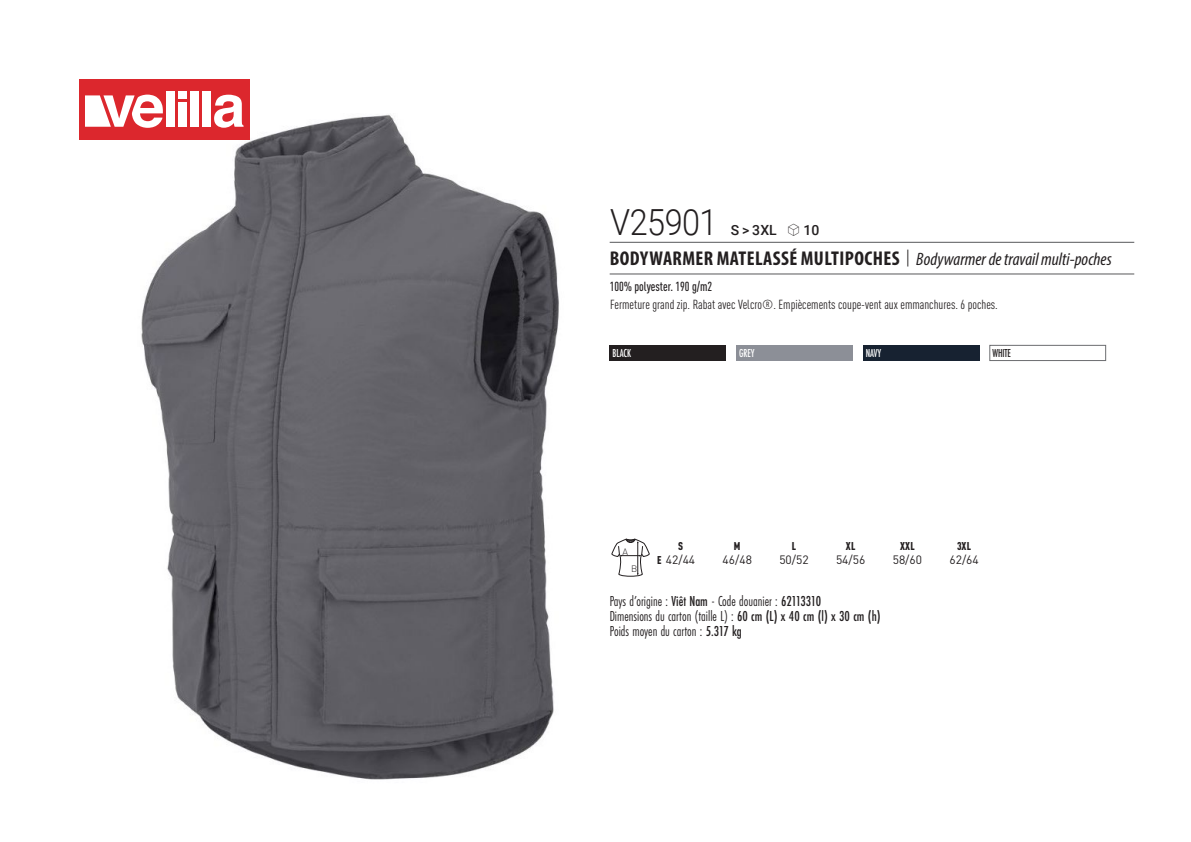
<style>
.page{position:relative;width:1191px;height:842px;background:#fff}
.page>*{position:absolute;margin:0;border:0;box-sizing:border-box;transform-origin:0 0}
.t1{font:300 36px "Roboto";letter-spacing:-.015em;color:#231f20;scale:.9 1}
.t2{font:italic 18px "Myriad Variable Concept";color:#231f20}
.t3{font:15px "Futura PT Cond";color:#231f20;scale:.95 1}
.t4{font:500 14px "Roboto";color:#231f20}
.t5{font:condensed 13px "DIN Pro";color:#231f20}
.grammage_2020{font:500 condensed 13px "DIN Pro";color:#231f20;scale:.95 1}
._88_tailles_tab_maig{font:12px "DIN Pro";color:#231f20}
.Coloris_nuancier_bla{font:500 12px "Futura PT Cond";letter-spacing:-.01em;color:#fff;scale:.9 1}
.Coloris_nuancier{font:500 12px "Futura PT Cond";letter-spacing:-.01em;color:#231f20;scale:.9 1}
._88_tailles_tab_maig-2{font:900 condensed 11.2px "DIN Pro";letter-spacing:.02em;color:#231f20;scale:.95 1}
.t6{font:300 9.2px "DIN";color:#231f20}
.s1{font-family:"Linotype Shapeshifter";font-weight:400;font-size:16px}
.s2{font-family:"Myriad Pro";font-weight:700;font-style:normal;font-stretch:condensed;font-size:20px}
.s3{font-family:"Roboto Condensed";font-weight:300;font-style:normal;font-size:20px}
.s4{font-weight:900;font-stretch:condensed;font-size:11.2px}
.s5{font-weight:500}
</style>
<div class="page">
<img style="left:141px;top:108px;width:418px;height:672px">
<div style="left:79px;top:79px;width:170px;height:61px;background:#dc272d"></div>
<div style="left:166px;top:91px;width:8px;height:36px;background:#fff"></div>
<div style="left:190px;top:91px;width:8px;height:36px;background:#fff"></div>
<div style="left:202px;top:91px;width:8px;height:36px;background:#fff"></div>
<svg style="left:214px;top:95px;width:29px;height:33px"></svg>
<div style="left:178px;top:91px;width:8px;height:8px;background:#fff"></div>
<div style="left:178px;top:102px;width:8px;height:25px;background:#fff"></div>
<svg style="left:85px;top:95px;width:78px;height:33px"></svg>
<div style="left:609px;top:345px;width:117px;height:16px;background:#231f20"></div>
<div style="left:736px;top:345px;width:116px;height:16px;background:#8c8f97"></div>
<div style="left:863px;top:345px;width:116px;height:16px;background:#172231"></div>
<div style="left:989px;top:345px;width:116px;height:16px;background:#fff;border:1px solid #6c6d70"></div>
<svg style="left:611px;top:539px;width:38px;height:37px"></svg>
<hr style="left:609px;top:242px;width:525px;height:1px;background:#57585a">
<hr style="left:609px;top:274px;width:525px;height:1px;background:#57585a">
<p class="t1" style="left:610px;top:197px;width:121px">V25901</p>
<p class="t4" style="left:731px;top:220px;width:90px">S &gt; 3XL <span class="s1">S</span> 10</p>
<p class="t2" style="left:610px;top:249px;width:503px"><span class="s2">BODYWARMER MATELASSÉ MULTIPOCHES</span> <span class="s3">|</span> Bodywarmer de travail multi-poches</p>
<p class="grammage_2020" style="left:609px;top:277px;width:109px">100% polyester. 190 g/m2</p>
<p class="t5" style="left:610px;top:295px;width:389px">Fermeture grand zip. Rabat avec Velcro®. Empiècements coupe-vent aux emmanchures. 6 poches.</p>
<p class="Coloris_nuancier_bla" style="left:612px;top:346px;width:22px">BLACK</p>
<p class="Coloris_nuancier_bla" style="left:739px;top:346px;width:19px">GREY</p>
<p class="Coloris_nuancier_bla" style="left:866px;top:346px;width:18px">NAVY</p>
<p class="Coloris_nuancier" style="left:992px;top:346px;width:22px">WHITE</p>
<p class="t6" style="left:622px;top:546px;width:7px">A</p>
<p class="t6" style="left:631px;top:563px;width:8px">B</p>
<p class="_88_tailles_tab_maig-2" style="left:678px;top:538px;width:7px">S</p>
<p class="_88_tailles_tab_maig-2" style="left:734px;top:538px;width:8px">M</p>
<p class="_88_tailles_tab_maig-2" style="left:791px;top:538px;width:6px">L</p>
<p class="_88_tailles_tab_maig-2" style="left:846px;top:538px;width:12px">XL</p>
<p class="_88_tailles_tab_maig-2" style="left:900px;top:538px;width:17px">XXL</p>
<p class="_88_tailles_tab_maig-2" style="left:957px;top:538px;width:16px">3XL</p>
<p class="_88_tailles_tab_maig" style="left:657px;top:550px;width:39px"><span class="s4">E</span> 42/44</p>
<p class="_88_tailles_tab_maig" style="left:722px;top:550px;width:31px">46/48</p>
<p class="_88_tailles_tab_maig" style="left:779px;top:550px;width:31px">50/52</p>
<p class="_88_tailles_tab_maig" style="left:836px;top:550px;width:31px">54/56</p>
<p class="_88_tailles_tab_maig" style="left:892px;top:550px;width:31px">58/60</p>
<p class="_88_tailles_tab_maig" style="left:949px;top:550px;width:31px">62/64</p>
<p class="t3" style="left:609px;top:592px;width:224px">Pays d’origine : <span class="s5">Viêt Nam</span> - Code douanier : <span class="s5">62113310</span></p>
<p class="t3" style="left:609px;top:607px;width:287px">Dimensions du carton (taille L) : <span class="s5">60 cm (L) x 40 cm (l) x 30 cm (h)</span></p>
<p class="t3" style="left:609px;top:622px;width:141px">Poids moyen du carton : <span class="s5">5.317 kg</span></p>
</div>
